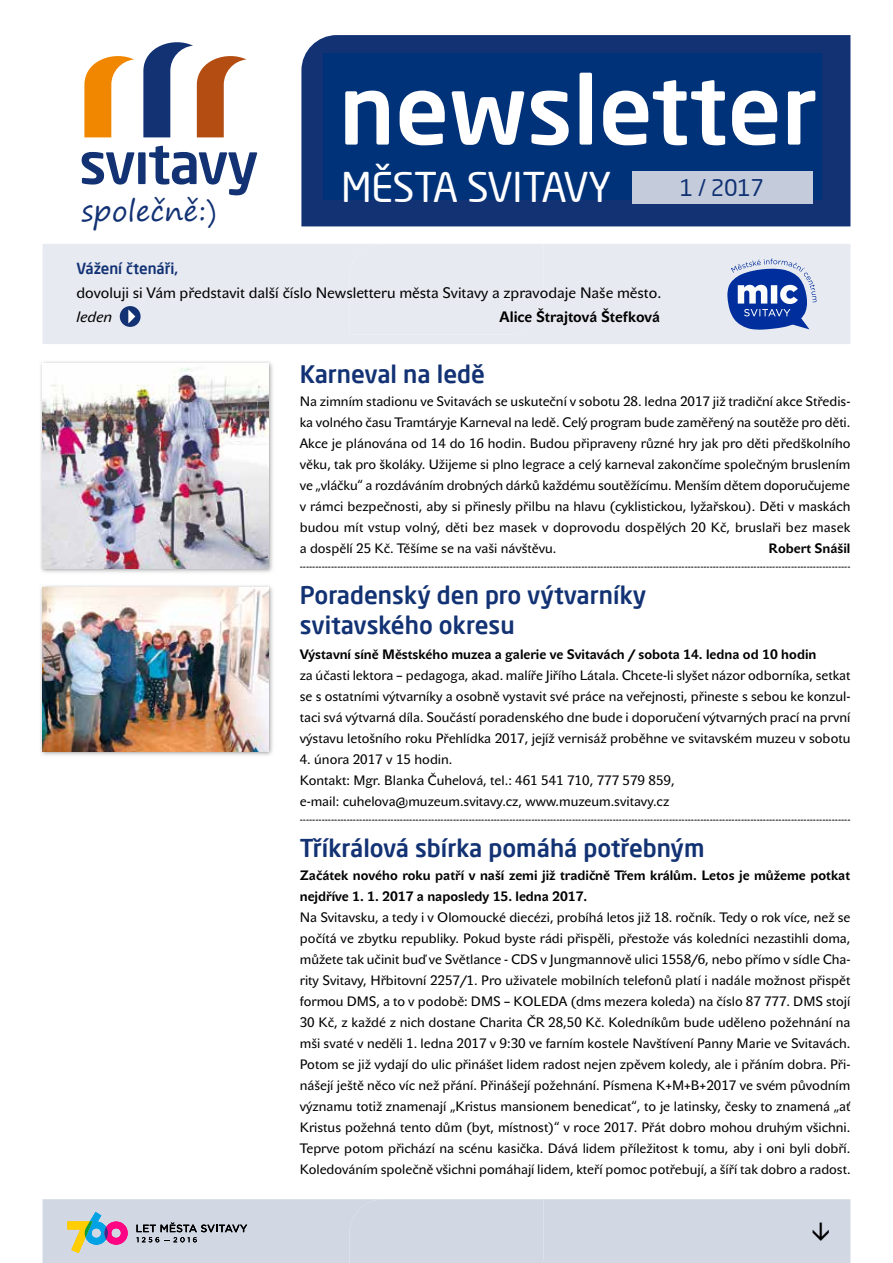
<style>
.page{position:relative;width:893px;height:1263px;background:#fff}
.page>*{position:absolute;margin:0;border:0;box-sizing:border-box;transform-origin:0 0}
.t1{font:500 94.5px "Neo Sans Pro";color:#fff}
.t2{font:40.2px "Neo Sans Pro";letter-spacing:-.02em;color:#fff}
.t3{font:28.2px "Segoe Print";color:#123274}
.t4{font:500 24.15px/30px "Neo Sans Pro";color:#123274}
.t5{font:22.65px "Neo Sans Pro";color:#123274}
.t6{font:15px "John Sans Text Pro";color:#000}
.t7{font:700 15px "John Sans Text Pro";color:#000}
.t8{font:500 15px "Neo Sans Pro";color:#123274}
.t9{font:italic 15px "John Sans Text Pro";color:#000}
.t10{font:13.5px/21px "John Sans Text Pro";color:#000;text-align:justify}
.t11{font:700 13.5px/21px "John Sans Text Pro";color:#000}
.t12{font:10.5px "John Sans Text Pro";color:#000}
</style>
<div class="page">
<div style="left:43px;top:244px;width:807px;height:100px;background:#e7eaf1"></div>
<div style="left:350px;top:244px;width:193px;height:90px;background:#e7eaf1"></div>
<div style="left:43px;top:1199px;width:807px;height:64px;background:#d1d8e4"></div>
<div style="left:350px;top:1199px;width:193px;height:64px;background:#d1d8e4"></div>
<div style="left:301px;top:35px;width:549px;height:191px;background:#123274"></div>
<div style="left:323px;top:53px;width:499px;height:146px;background:#003279"></div>
<div style="left:632px;top:171px;width:180px;height:32px;background:#c4ccdc"></div>
<svg style="left:67px;top:1212px;width:61px;height:41px"></svg>
<svg style="left:136px;top:1222px;width:111px;height:20px"></svg>
<svg style="left:727px;top:259px;width:89px;height:71px"></svg>
<svg style="left:82px;top:146px;width:175px;height:49px"></svg>
<svg style="left:84px;top:41px;width:227px;height:96px"></svg>
<div style="left:120px;top:306px;width:21px;height:21px;background:#123274;border-radius:50%"></div>
<svg style="left:128px;top:309px;width:7px;height:15px"></svg>
<img style="left:40px;top:361px;width:233px;height:212px">
<img style="left:43px;top:364px;width:226px;height:205px">
<img style="left:40px;top:585px;width:233px;height:171px">
<img style="left:43px;top:587px;width:226px;height:165px">
<svg style="left:813px;top:1222px;width:16px;height:19px"></svg>
<h1 class="t1" style="left:339px;top:50px;width:480px">newsletter</h1>
<h2 class="t2" style="left:341px;top:163px;width:272px">MĚSTA SVITAVY</h2>
<h3 class="t5" style="left:680px;top:173px;width:86px">1 / 2017</h3>
<h3 class="t3" style="left:82px;top:185px;width:137px">společně:)</h3>
<p class="t8" style="left:77px;top:258px;width:103px">Vážení čtenáři,</p>
<p class="t6" style="left:77px;top:284px;width:586px">dovoluji si Vám představit další číslo Newsletteru města Svitavy a zpravodaje Naše město.</p>
<p class="t9" style="left:77px;top:308px;width:37px">leden</p>
<p class="t7" style="left:500px;top:308px;width:162px">Alice Štrajtová Štefková</p>
<h3 class="t4" style="left:300px;top:359px;width:187px">Karneval na ledě</h3>
<p class="t10" style="left:300px;top:391px;width:552px">Na zimním stadionu ve Svitavách se uskuteční v sobotu 28. ledna 2017 již tradiční akce Středis&shy;ka volného času Tramtáryje Karneval na ledě. Celý program bude zaměřený na soutěže pro děti.<br>Akce je plánována od 14 do 16 hodin. Budou připraveny různé hry jak pro děti předškolního věku, tak pro školáky. Užijeme si plno legrace a celý karneval zakončíme společným bruslením ve „vláčku“ a rozdáváním drobných dárků každému soutěžícímu. Menším dětem doporučujeme v rámci bezpečnosti, aby si přinesly přilbu na hlavu (cyklistickou, lyžařskou). Děti v maskách budou mít vstup volný, děti bez masek v doprovodu dospělých 20 Kč, bruslaři bez masek a dospělí 25 Kč. Těšíme se na vaši návštěvu.</p>
<p class="t11" style="left:769px;top:538px;width:83px">Robert Snášil</p>
<p class="t12" style="left:300px;top:560px;width:552px">--------------------------------------------------------------------------------------------------------------------------------------------------------------------------------</p>
<h3 class="t4" style="left:300px;top:579px;width:348px">Poradenský den pro výtvarníky svitavského okresu</h3>
<p class="t11" style="left:300px;top:644px;width:518px">Výstavní síně Městského muzea a galerie ve Svitavách / sobota 14. ledna od 10 hodin</p>
<p class="t10" style="left:300px;top:665px;width:552px">za účasti lektora – pedagoga, akad. malíře Jiřího Látala. Chcete-li slyšet názor odborníka, setkat se s ostatními výtvarníky a osobně vystavit své práce na veřejnosti, přineste s sebou ke konzul&shy;taci svá výtvarná díla. Součástí poradenského dne bude i doporučení výtvarných prací na první výstavu letošního roku Přehlídka 2017, jejíž vernisáž proběhne ve svitavském muzeu v sobotu</p>
<p class="t10" style="left:300px;top:749px;width:376px;text-align:left">4. února 2017 v 15 hodin.<br>Kontakt: Mgr. Blanka Čuhelová, tel.: 461 541 710, 777 579 859, e-mail: cuhelova@muzeum.svitavy.cz, www.muzeum.svitavy.cz</p>
<p class="t12" style="left:300px;top:813px;width:552px">--------------------------------------------------------------------------------------------------------------------------------------------------------------------------------</p>
<h3 class="t4" style="left:300px;top:832px;width:406px">Tříkrálová sbírka pomáhá potřebným</h3>
<p class="t11" style="left:300px;top:865px;width:552px">Začátek nového roku patří v naší zemi již tradičně Třem králům. Letos je můžeme potkat nejdříve 1. 1. 2017 a naposledy 15. ledna 2017.</p>
<p class="t10" style="left:300px;top:907px;width:552px">Na Svitavsku, a tedy i v Olomoucké diecézi, probíhá letos již 18. ročník. Tedy o rok více, než se počítá ve zbytku republiky. Pokud byste rádi přispěli, přestože vás koledníci nezastihli doma, můžete tak učinit buď ve Světlance - CDS v Jungmannově ulici 1558/6, nebo přímo v sídle Cha&shy;rity Svitavy, Hřbitovní 2257/1. Pro uživatele mobilních telefonů platí i nadále možnost přispět formou DMS, a to v podobě: DMS – KOLEDA (dms mezera koleda) na číslo 87 777. DMS stojí 30 Kč, z každé z nich dostane Charita ČR 28,50 Kč. Koledníkům bude uděleno požehnání na mši svaté v neděli 1. ledna 2017 v 9:30 ve farním kostele Navštívení Panny Marie ve Svitavách.<br>Potom se již vydají do ulic přinášet lidem radost nejen zpěvem koledy, ale i přáním dobra. Při&shy;nášejí ještě něco víc než přání. Přinášejí požehnání. Písmena K+M+B+2017 ve svém původním významu totiž znamenají „Kristus mansionem benedicat“, to je latinsky, česky to znamená „ať Kristus požehná tento dům (byt, místnost)“ v roce 2017. Přát dobro mohou druhým všichni.<br>Teprve potom přichází na scénu kasička. Dává lidem příležitost k tomu, aby i oni byli dobří.<br>Koledováním společně všichni pomáhají lidem, kteří pomoc potřebují, a šíří tak dobro a radost.</p>
</div>
